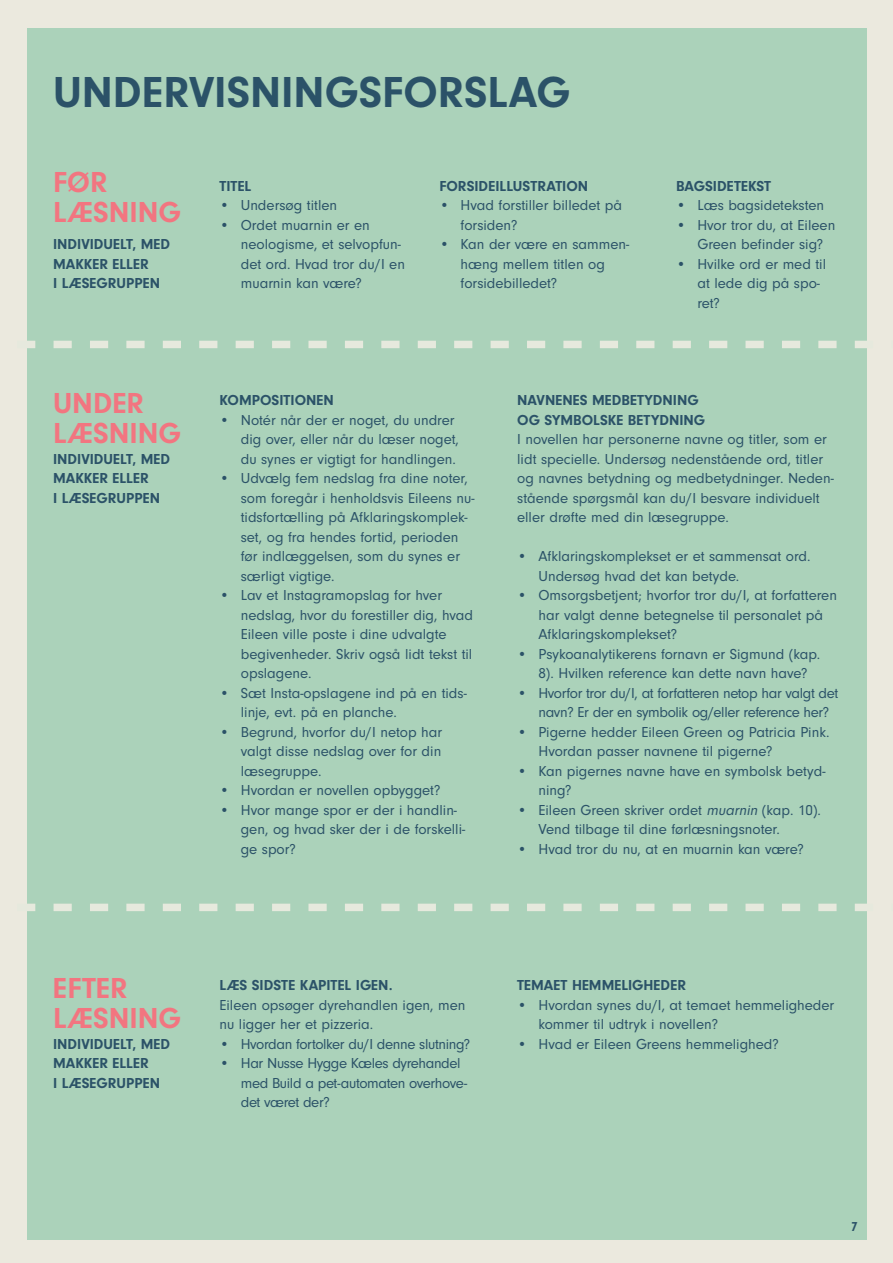
<style>
.page{position:relative;width:893px;height:1263px;background:#ebe9de}
.page>*{position:absolute;margin:0;border:0;box-sizing:border-box;transform-origin:0 0}
.Brød_overskrift_JA{font:700 45px "Neuzeit Gro";color:#2b5268}
.Brødtekst_JA{font:700 30px "Neuzeit Gro";color:#f27580}
.Brødtekst_JA-2{font:15px/19.5px "Neuzeit Gro";color:#2b5268}
.Brødtekst_JA-3{font:700 15px/19.5px "Neuzeit Gro";color:#2b5268}
.Brødtekst_JA-4{font:15px/19.5px "Neuzeit Gro";letter-spacing:-.025em;color:#2b5268}
.t1{font:700 13.5px "Neuzeit Gro";color:#2b5268}
.s1{font-style:italic}
</style>
<div class="page">
<div style="left:27px;top:28px;width:839px;height:1211px;background:#abd2ba"></div>
<svg style="left:27px;top:341px;width:839px;height:7px"></svg>
<svg style="left:27px;top:904px;width:839px;height:7px"></svg>
<p class="Brød_overskrift_JA" style="left:53px;top:67px;width:519px">UNDERVISNINGSFORSLAG</p>
<p class="Brødtekst_JA" style="left:53px;top:166px;width:56px">FØR</p>
<p class="Brødtekst_JA" style="left:53px;top:196px;width:129px">LÆSNING</p>
<p class="Brødtekst_JA-3" style="left:53px;top:234px;width:118px">INDIVIDUELT, MED<br>MAKKER ELLER</p>
<p class="Brødtekst_JA-3" style="left:53px;top:273px;width:108px">I LÆSEGRUPPEN</p>
<p class="Brødtekst_JA-3" style="left:220px;top:176px;width:33px">TITEL</p>
<p class="Brødtekst_JA-2" style="left:220px;top:196px;width:119px">• Undersøg titlen</p>
<p class="Brødtekst_JA-2" style="left:241px;top:215px;width:166px;text-indent:-21px">• Ordet muarnin er en neologisme, et selvopfun&shy;det ord. Hvad tror du/I en muarnin kan være?</p>
<p class="Brødtekst_JA-3" style="left:439px;top:176px;width:150px">FORSIDEILLUSTRATION</p>
<p class="Brødtekst_JA-2" style="left:461px;top:196px;width:163px;text-indent:-21px">• Hvad forstiller billedet på forsiden?</p>
<p class="Brødtekst_JA-2" style="left:461px;top:235px;width:170px;text-indent:-21px">• Kan der være en sammen&shy;hæng mellem titlen og forsidebilledet?</p>
<p class="Brødtekst_JA-3" style="left:676px;top:176px;width:97px">BAGSIDETEKST</p>
<p class="Brødtekst_JA-2" style="left:676px;top:196px;width:150px">• Læs bagsideteksten</p>
<p class="Brødtekst_JA-2" style="left:697px;top:215px;width:139px;text-indent:-21px">• Hvor tror du, at Eileen<br>Green befinder sig?</p>
<p class="Brødtekst_JA-2" style="left:697px;top:254px;width:130px;text-indent:-21px">• Hvilke ord er med til at lede dig på spo&shy;ret?</p>
<p class="Brødtekst_JA" style="left:53px;top:387px;width:93px">UNDER</p>
<p class="Brødtekst_JA" style="left:53px;top:417px;width:129px">LÆSNING</p>
<p class="Brødtekst_JA-3" style="left:53px;top:449px;width:118px">INDIVIDUELT, MED<br>MAKKER ELLER</p>
<p class="Brødtekst_JA-3" style="left:53px;top:488px;width:108px">I LÆSEGRUPPEN</p>
<p class="Brødtekst_JA-3" style="left:220px;top:390px;width:116px">KOMPOSITIONEN</p>
<p class="Brødtekst_JA-2" style="left:241px;top:410px;width:220px;text-indent:-21px">• Notér når der er noget, du undrer dig over, eller når du læser noget, du synes er vigtigt for handlingen.</p>
<p class="Brødtekst_JA-2" style="left:241px;top:469px;width:235px;text-indent:-21px">• Udvælg fem nedslag fra dine noter, som foregår i henholdsvis Eileens nu&shy;tidsfortælling på Afklaringskomplek&shy;set, og fra hendes fortid, perioden før indlæggelsen, som du synes er særligt vigtige.</p>
<p class="Brødtekst_JA-2" style="left:241px;top:586px;width:234px;text-indent:-21px">• Lav et Instagramopslag for hver nedslag, hvor du forestiller dig, hvad<br>Eileen ville poste i dine udvalgte begivenheder. Skriv også lidt tekst til opslagene.</p>
<p class="Brødtekst_JA-2" style="left:241px;top:683px;width:228px;text-indent:-21px">• Sæt Insta-opslagene ind på en tids&shy;linje, evt. på en planche.</p>
<p class="Brødtekst_JA-2" style="left:241px;top:722px;width:203px;text-align:justify;text-indent:-21px">• Begrund, hvorfor du/I netop har valgt disse nedslag over for din læsegruppe.</p>
<p class="Brødtekst_JA-2" style="left:220px;top:781px;width:222px">• Hvordan er novellen opbygget?</p>
<p class="Brødtekst_JA-2" style="left:241px;top:800px;width:226px;text-indent:-21px">• Hvor mange spor er der i handlin&shy;gen, og hvad sker der i de forskelli&shy;ge spor?</p>
<p class="Brødtekst_JA-3" style="left:517px;top:390px;width:183px">NAVNENES MEDBETYDNING</p>
<p class="Brødtekst_JA-3" style="left:517px;top:410px;width:189px">OG SYMBOLSKE BETYDNING</p>
<p class="Brødtekst_JA-2" style="left:517px;top:430px;width:318px">I novellen har personerne navne og titler, som er lidt specielle. Undersøg nedenstående ord, titler og navnes betydning og medbetydninger. Neden&shy;stående spørgsmål kan du/I besvare individuelt eller drøfte med din læsegruppe.</p>
<p class="Brødtekst_JA-2" style="left:538px;top:547px;width:274px;text-indent:-21px">• Afklaringskomplekset er et sammensat ord.<br>Undersøg hvad det kan betyde.</p>
<p class="Brødtekst_JA-2" style="left:538px;top:586px;width:300px;text-indent:-21px">• Omsorgsbetjent; hvorfor tror du/I, at forfatteren har valgt denne betegnelse til personalet på<br>Afklaringskomplekset?</p>
<p class="Brødtekst_JA-2" style="left:517px;top:644px;width:305px;text-align:center">• Psykoanalytikerens fornavn er Sigmund (kap.<br>8). Hvilken reference kan dette navn have?</p>
<p class="Brødtekst_JA-4" style="left:538px;top:683px;width:301px;text-indent:-21px">• Hvorfor tror du/I, at forfatteren netop har valgt det navn? Er der en symbolik og/eller reference her?</p>
<p class="Brødtekst_JA-2" style="left:538px;top:722px;width:292px;text-indent:-21px">• Pigerne hedder Eileen Green og Patricia Pink.<br>Hvordan passer navnene til pigerne?</p>
<p class="Brødtekst_JA-2" style="left:538px;top:761px;width:289px;text-indent:-21px">• Kan pigernes navne have en symbolsk betyd&shy;ning?</p>
<p class="Brødtekst_JA-2" style="left:538px;top:800px;width:284px;text-indent:-21px">• Eileen Green skriver ordet <span class="s1">muarnin</span> (kap. 10).<br>Vend tilbage til dine førlæsningsnoter.</p>
<p class="Brødtekst_JA-2" style="left:517px;top:839px;width:288px">• Hvad tror du nu, at en muarnin kan være?</p>
<p class="Brødtekst_JA" style="left:53px;top:971px;width:76px">EFTER</p>
<p class="Brødtekst_JA" style="left:53px;top:1001px;width:129px">LÆSNING</p>
<p class="Brødtekst_JA-3" style="left:53px;top:1034px;width:118px">INDIVIDUELT, MED<br>MAKKER ELLER</p>
<p class="Brødtekst_JA-3" style="left:53px;top:1073px;width:108px">I LÆSEGRUPPEN</p>
<p class="Brødtekst_JA-3" style="left:220px;top:975px;width:175px">LÆS SIDSTE KAPITEL IGEN.</p>
<p class="Brødtekst_JA-2" style="left:220px;top:995px;width:247px">Eileen opsøger dyrehandlen igen, men nu ligger her et pizzeria.</p>
<p class="Brødtekst_JA-4" style="left:220px;top:1034px;width:252px">• Hvordan fortolker du/I denne slutning?</p>
<p class="Brødtekst_JA-4" style="left:241px;top:1054px;width:228px;text-indent:-21px">• Har Nusse Hygge Kæles dyrehandel med Build a pet-automaten overhove&shy;det været der?</p>
<p class="Brødtekst_JA-3" style="left:517px;top:975px;width:170px">TEMAET HEMMELIGHEDER</p>
<p class="Brødtekst_JA-2" style="left:538px;top:995px;width:297px;text-indent:-21px">• Hvordan synes du/I, at temaet hemmeligheder kommer til udtryk i novellen?</p>
<p class="Brødtekst_JA-2" style="left:517px;top:1034px;width:263px">• Hvad er Eileen Greens hemmelighed?</p>
<p class="t1" style="left:851px;top:1218px;width:8px">7</p>
</div>
